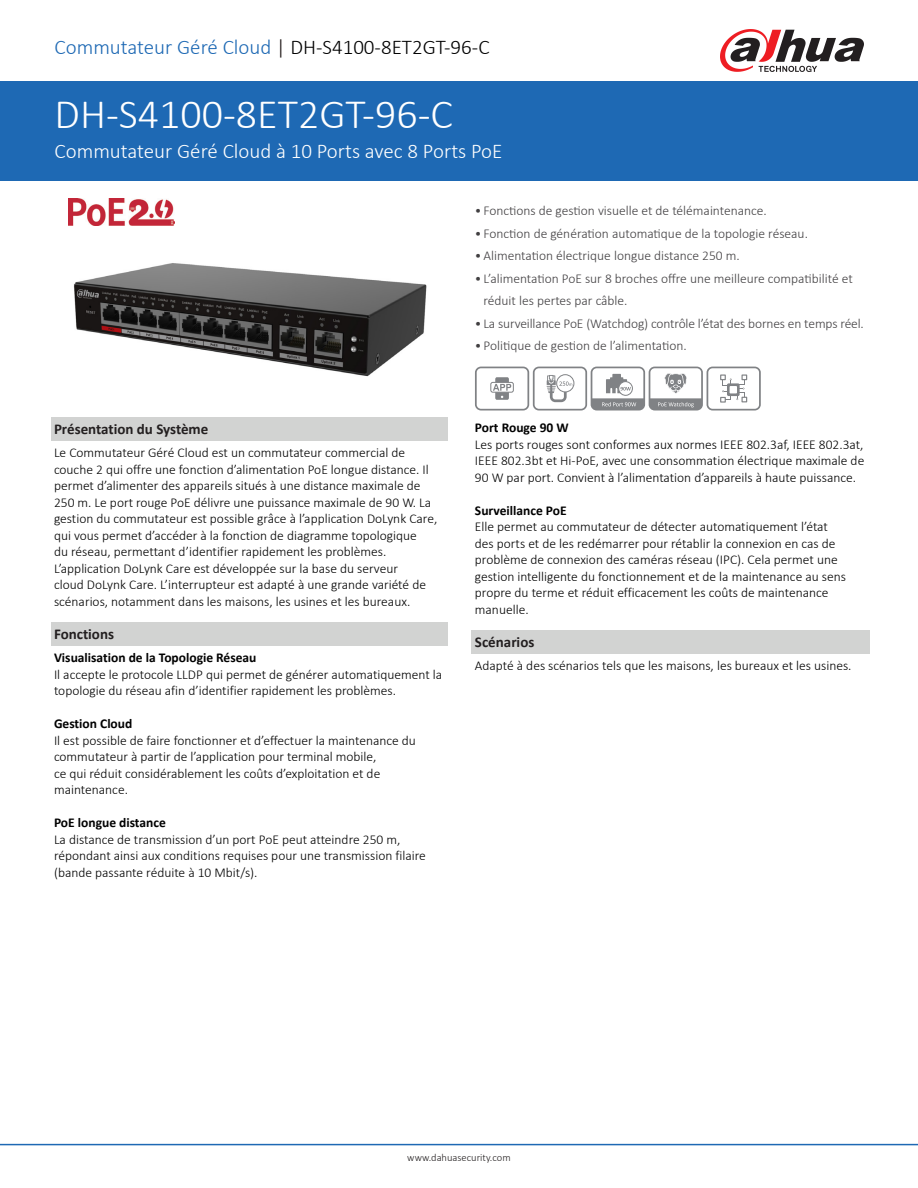
<style>
.page{position:relative;width:918px;height:1188px;background:#fff}
.page>*{position:absolute;margin:0;border:0;box-sizing:border-box;transform-origin:0 0}
.t1{font:300 42px "Calibri";color:#fff}
.t2{font:300 21px "Calibri";color:#1e69b4}
.t3{font:300 21px "Calibri";color:#fff}
.t4{font:700 15px "Calibri";color:#231f20}
.t5{font:300 13.5px/16.5px "Calibri";color:#000}
.t6{font:300 13.5px/22.5px "Calibri";color:#413f41}
.t7{font:700 13.5px "Calibri";color:#000}
.t8{font:300 10.5px "Calibri";color:#231f20}
.s1{color:#1b1513}
.s2{color:#000}
</style>
<div class="page">
<div style="left:0;top:81px;width:918px;height:100px;background:#1e69b4"></div>
<hr style="left:0;top:1144px;width:918px;height:1px;background:#1e69b4">
<svg style="left:720px;top:29px;width:144px;height:43px"></svg>
<div style="left:51px;top:418px;width:397px;height:23px;background:#d2d3d2"></div>
<div style="left:51px;top:622px;width:397px;height:24px;background:#d2d3d2"></div>
<svg style="left:475px;top:367px;width:286px;height:44px"></svg>
<img style="left:68px;top:198px;width:107px;height:27px">
<img style="left:74px;top:263px;width:353px;height:114px">
<div style="left:472px;top:630px;width:398px;height:24px;background:#d2d3d2"></div>
<p class="t2" style="left:55px;top:34px;width:437px">Commutateur Géré Cloud <span class="s1">|</span> <span class="s2">DH-S4100-8ET2GT-96-C</span></p>
<p class="t1" style="left:55px;top:88px;width:400px">DH-S4100-8ET2GT-96-C</p>
<p class="t3" style="left:55px;top:138px;width:449px">Commutateur Géré Cloud à 10 Ports avec 8 Ports PoE</p>
<h1 class="t4" style="left:54px;top:419px;width:156px">Présentation du Système</h1>
<p class="t5" style="left:54px;top:445px;width:385px">Le Commutateur Géré Cloud est un commutateur commercial de couche 2 qui offre une fonction d’alimentation PoE longue distance. Il permet d’alimenter des appareils situés à une distance maximale de 250 m. Le port rouge PoE délivre une puissance maximale de 90 W. La gestion du commutateur est possible grâce à l’application DoLynk Care, qui vous permet d’accéder à la fonction de diagramme topologique<br>du réseau, permettant d’identifier rapidement les problèmes.<br>L’application DoLynk Care est développée sur la base du serveur<br>cloud DoLynk Care. L’interrupteur est adapté à une grande variété de scénarios, notamment dans les maisons, les usines et les bureaux.</p>
<h1 class="t4" style="left:54px;top:623px;width:62px">Fonctions</h1>
<p class="t7" style="left:54px;top:648px;width:204px">Visualisation de la Topologie Réseau</p>
<p class="t5" style="left:54px;top:666px;width:390px">Il accepte le protocole LLDP qui permet de générer automatiquement la topologie du réseau afin d’identifier rapidement les problèmes.</p>
<p class="t7" style="left:54px;top:714px;width:80px">Gestion Cloud</p>
<p class="t5" style="left:54px;top:732px;width:363px">Il est possible de faire fonctionner et d’effectuer la maintenance du commutateur à partir de l’application pour terminal mobile,</p>
<p class="t5" style="left:54px;top:765px;width:328px">ce qui réduit considérablement les coûts d’exploitation et de maintenance.</p>
<p class="t7" style="left:54px;top:813px;width:113px">PoE longue distance</p>
<p class="t5" style="left:54px;top:831px;width:373px">La distance de transmission d’un port PoE peut atteindre 250 m, répondant ainsi aux conditions requises pour une transmission filaire (bande passante réduite à 10 Mbit/s).</p>
<p class="t6" style="left:475px;top:199px;width:293px">• Fonctions de gestion visuelle et de télémaintenance.</p>
<p class="t6" style="left:475px;top:222px;width:335px">• Fonction de génération automatique de la topologie réseau.</p>
<p class="t6" style="left:475px;top:244px;width:266px">•Alimentation électrique longue distance 250 m.</p>
<p class="t6" style="left:483px;top:267px;width:371px;text-indent:-9px">• L’alimentation PoE sur 8 broches offre une meilleure compatibilité et réduit les pertes par câble.</p>
<p class="t6" style="left:475px;top:312px;width:390px">• La surveillance PoE (Watchdog) contrôle l’état des bornes en temps réel.</p>
<p class="t6" style="left:475px;top:334px;width:213px">• Politique de gestion de l’alimentation.</p>
<p class="t7" style="left:475px;top:418px;width:95px">Port Rouge 90 W</p>
<p class="t5" style="left:475px;top:436px;width:391px;text-align:justify">Les ports rouges sont conformes aux normes IEEE 802.3af, IEEE 802.3at, IEEE 802.3bt et Hi-PoE, avec une consommation électrique maximale de 90 W par port. Convient à l’alimentation d’appareils à haute puissance.</p>
<p class="t7" style="left:475px;top:501px;width:93px">Surveillance PoE</p>
<p class="t5" style="left:475px;top:519px;width:373px">Elle permet au commutateur de détecter automatiquement l’état des ports et de les redémarrer pour rétablir la connexion en cas de problème de connexion des caméras réseau (IPC). Cela permet une gestion intelligente du fonctionnement et de la maintenance au sens propre du terme et réduit efficacement les coûts de maintenance manuelle.</p>
<h1 class="t4" style="left:475px;top:631px;width:61px">Scénarios</h1>
<p class="t5" style="left:475px;top:657px;width:378px">Adapté à des scénarios tels que les maisons, les bureaux et les usines.</p>
<p class="t8" style="left:407px;top:1151px;width:105px">www.dahuasecurity.com</p>
</div>
